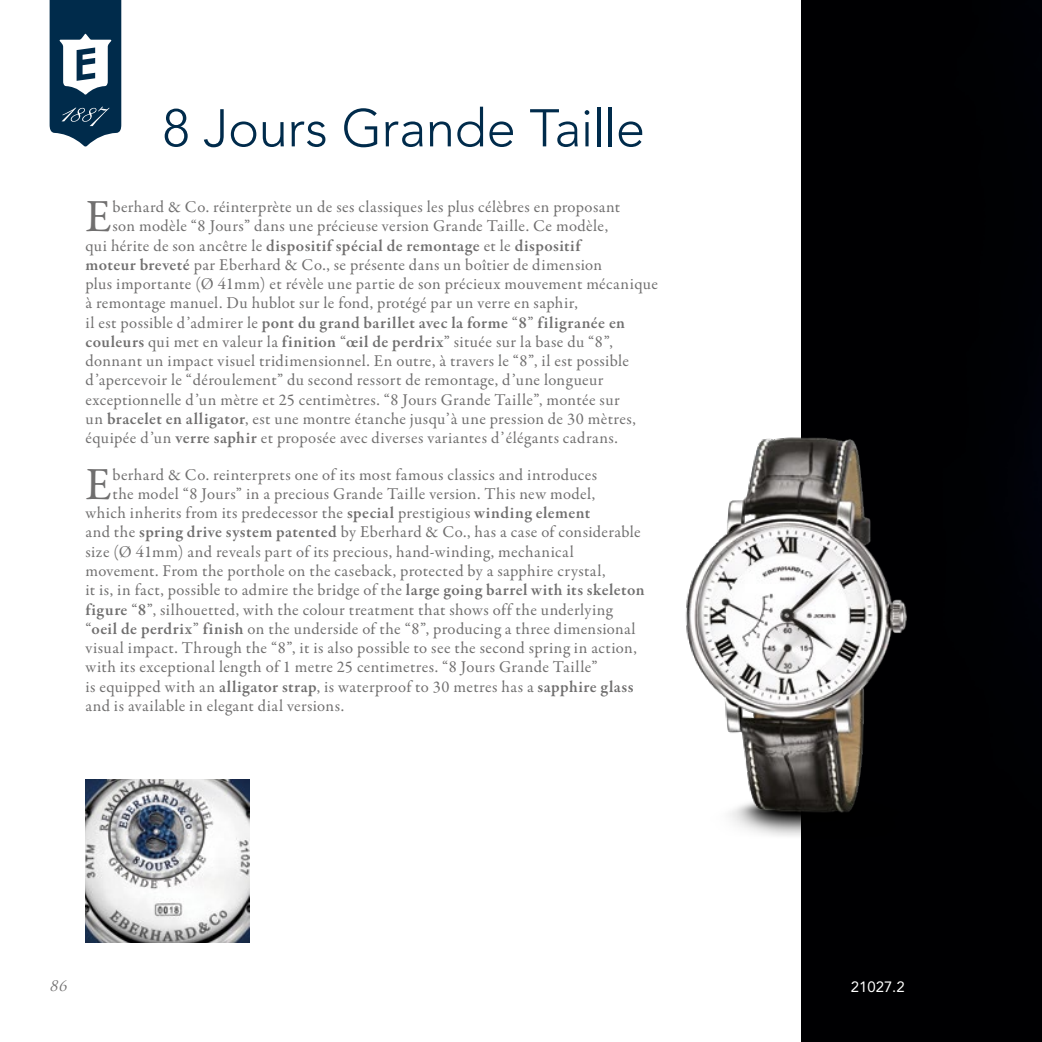
<style>
.page{position:relative;width:1042px;height:1042px;background:#fff}
.page>*{position:absolute;margin:0;border:0;box-sizing:border-box;transform-origin:0 0}
.t1{font:300 52.5px "Avenir LT Std";letter-spacing:-.01em;color:#002b4b}
.t2{font:46.38px "Garamond Premr Pro";color:#706f6f}
.t3{font:16.62px "Garamond Premr Pro";letter-spacing:.025em;color:#706f6f}
.t4{font:600 16.62px "Garamond Premr Pro";letter-spacing:.03em;color:#706f6f}
.t5{font:14.88px "Avenir LT Std";color:#fff}
.t6{font:italic 14.17px "Trajan Pro";color:#706f6f}
.s1{font-weight:400}
.s2{font-weight:600}
</style>
<div class="page">
<svg style="left:50px;top:0;width:71px;height:147px"></svg>
<img style="left:85px;top:779px;width:164px;height:164px">
<div style="left:801px;top:0;width:241px;height:1042px;background:#000002"></div>
<img style="left:685px;top:423px;width:251px;height:443px">
<h1 class="t1" style="left:162px;top:97px;width:484px">8 Jours Grande Taille</h1>
<h2 class="t2" style="left:85px;top:189px;width:28px">E</h2>
<p class="t3" style="left:112px;top:197px;width:509px">berhard &amp; Co. réinterprète un de ses classiques les plus célèbres en proposant</p>
<p class="t3" style="left:112px;top:216px;width:497px">son modèle “8 Jours” dans une précieuse version Grande Taille. Ce modèle,</p>
<p class="t4" style="left:85px;top:235px;width:496px"><span class="s1">qui hérite de son ancêtre le</span> dispositif spécial de remontage <span class="s1">et le</span> dispositif</p>
<p class="t3" style="left:85px;top:254px;width:518px"><span class="s2">moteur breveté</span> par Eberhard &amp; Co., se présente dans un boîtier de dimension</p>
<p class="t3" style="left:85px;top:274px;width:574px">plus importante (Ø 41mm) et révèle une partie de son précieux mouvement mécanique</p>
<p class="t3" style="left:85px;top:293px;width:494px">à remontage manuel. Du hublot sur le fond, protégé par un verre en saphir,</p>
<p class="t4" style="left:85px;top:312px;width:541px"><span class="s1">il est possible d’admirer le</span> pont du grand barillet avec la forme <span class="s1">“</span>8<span class="s1">”</span> filigranée en</p>
<p class="t3" style="left:85px;top:331px;width:529px"><span class="s2">couleurs</span> qui met en valeur la <span class="s2">finition</span> “<span class="s2">œil de perdrix</span>” située sur la base du “8”,</p>
<p class="t3" style="left:85px;top:351px;width:545px">donnant un impact visuel tridimensionnel. En outre, à travers le “8”, il est possible</p>
<p class="t3" style="left:85px;top:370px;width:520px">d’apercevoir le “déroulement” du second ressort de remontage, d’une longueur</p>
<p class="t3" style="left:85px;top:389px;width:536px">exceptionnelle d’un mètre et 25 centimètres. “8 Jours Grande Taille”, montée sur</p>
<p class="t3" style="left:85px;top:408px;width:552px">un <span class="s2">bracelet en alligator</span>, est une montre étanche jusqu’à une pression de 30 mètres,</p>
<p class="t3" style="left:85px;top:428px;width:534px">équipée d’un <span class="s2">verre saphir</span> et proposée avec diverses variantes d’élégants cadrans.</p>
<h2 class="t2" style="left:85px;top:456px;width:28px">E</h2>
<p class="t3" style="left:112px;top:464px;width:486px">berhard &amp; Co. reinterprets one of its most famous classics and introduces</p>
<p class="t3" style="left:112px;top:484px;width:484px">the model “8 Jours” in a precious Grande Taille version. This new model,</p>
<p class="t3" style="left:85px;top:503px;width:506px">which inherits from its predecessor the <span class="s2">special</span> prestigious <span class="s2">winding element</span></p>
<p class="t3" style="left:85px;top:522px;width:557px">and the <span class="s2">spring drive system patented</span> by Eberhard &amp; Co., has a case of considerable</p>
<p class="t3" style="left:85px;top:541px;width:490px">size (Ø 41mm) and reveals part of its precious, hand-winding, mechanical</p>
<p class="t3" style="left:85px;top:561px;width:521px">movement. From the porthole on the caseback, protected by a sapphire crystal,</p>
<p class="t3" style="left:85px;top:580px;width:561px">it is, in fact, possible to admire the bridge of the <span class="s2">large going barrel with its skeleton</span></p>
<p class="t3" style="left:85px;top:599px;width:529px"><span class="s2">figure</span> “<span class="s2">8</span>”, silhouetted, with the colour treatment that shows off the underlying</p>
<p class="t3" style="left:85px;top:618px;width:552px">“<span class="s2">oeil de perdrix</span>” <span class="s2">finish</span> on the underside of the “8”, producing a three dimensional</p>
<p class="t3" style="left:85px;top:638px;width:553px">visual impact. Through the “8”, it is also possible to see the second spring in action,</p>
<p class="t3" style="left:85px;top:657px;width:514px">with its exceptional length of 1 metre 25 centimetres. “8 Jours Grande Taille”</p>
<p class="t3" style="left:85px;top:676px;width:550px">is equipped with an <span class="s2">alligator strap</span>, is waterproof to 30 metres has a <span class="s2">sapphire glass</span></p>
<p class="t3" style="left:85px;top:695px;width:260px">and is available in elegant dial versions.</p>
<p class="t6" style="left:50px;top:977px;width:22px">86</p>
<p class="t5" style="left:851px;top:977px;width:55px">21027.2</p>
</div>
